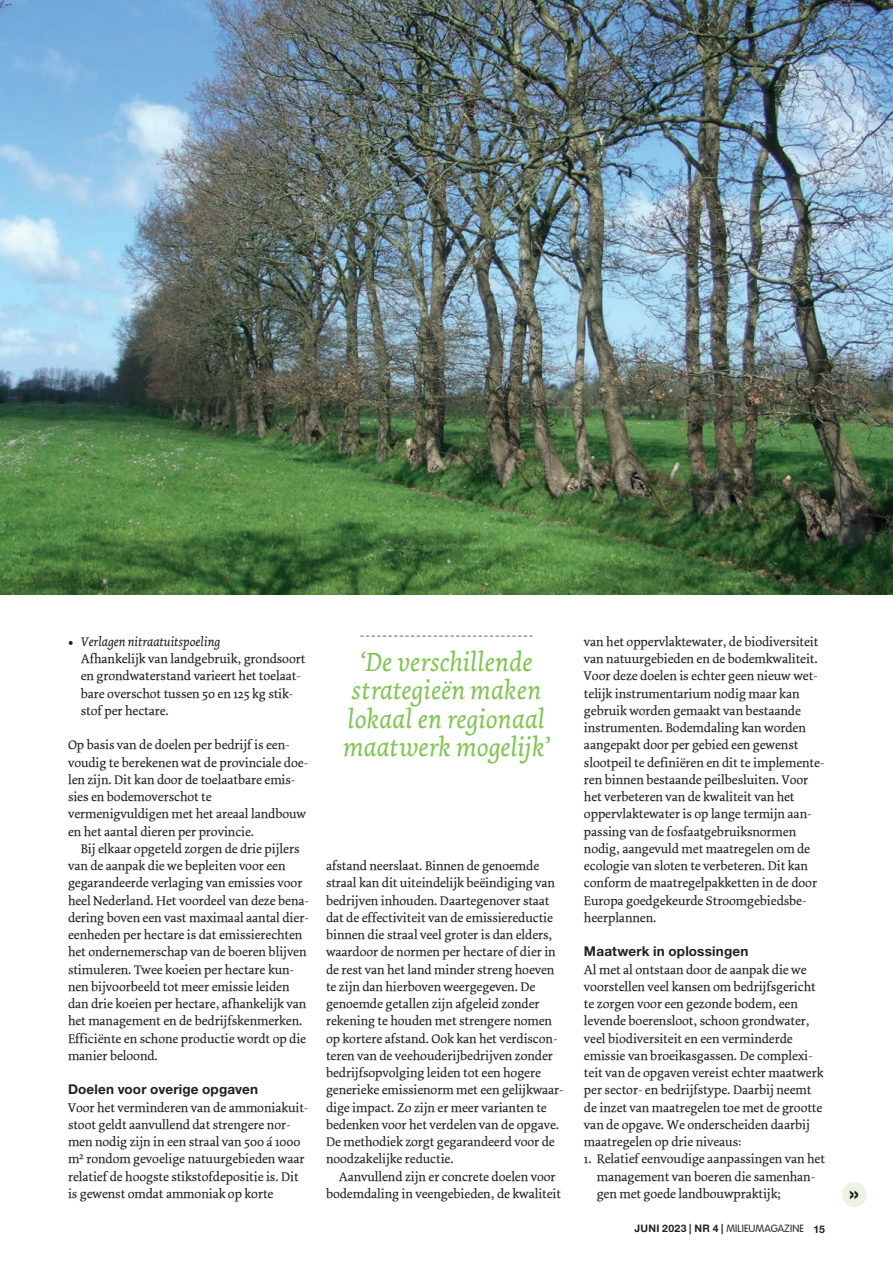
<style>
.page{position:relative;width:893px;height:1263px;background:#fff}
.page>*{position:absolute;margin:0;border:0;box-sizing:border-box;transform-origin:0 0}
.t1{font:italic 27px/28.5px "Dolly";color:#83c555;text-align:center}
.t2{font:700 22.5px "Helvetica Neue LT Std";color:#231f20}
.t3{font:700 13.5px "Helvetica Neue LT Std";letter-spacing:.015em;color:#231f20}
.t4{font:13.2px/17.2px "Dolly Roman";letter-spacing:-.005em;color:#231f20}
.t5{font:italic 13.2px "Dolly";letter-spacing:-.005em;color:#231f20}
.t6{font:300 10.35px "VAG Rounded Std";letter-spacing:.02em;color:#231f20}
.s1{font-family:"Utopia Std";font-style:normal}
.s2{font-family:"Helvetica Neue LT Std";font-weight:700}
.s3{font-family:"Helvetica Neue LT Std";font-weight:700;font-size:10.5px}
</style>
<div class="page">
<img style="left:0;top:0;width:893px;height:594px">
<div style="left:842px;top:1182px;width:25px;height:25px;background:#ebf4e4;border-radius:50%"></div>
<svg style="left:360px;top:635px;width:173px;height:2px"></svg>
<p class="t5" style="left:68px;top:634px;width:154px"><span class="s1">•</span> Verlagen nitraatuitspoeling</p>
<p class="t4" style="left:81px;top:650px;width:226px">Afhankelijk van landgebruik, grondsoort en grondwaterstand varieert het toelaat&shy;bare overschot tussen 50 en 125 kg stik&shy;stof per hectare.</p>
<p class="t4" style="left:68px;top:737px;width:242px">Op basis van de doelen per bedrijf is een&shy;voudig te berekenen wat de provinciale doe&shy;len zijn. Dit kan door de toelaatbare emis&shy;sies en bodemoverschot te vermenigvuldigen met het areaal landbouw en het aantal dieren per provincie.</p>
<p class="t4" style="left:68px;top:840px;width:242px;text-indent:13px">Bij elkaar opgeteld zorgen de drie pijlers van de aanpak die we bepleiten voor een gegarandeerde verlaging van emissies voor heel Nederland. Het voordeel van deze bena&shy;dering boven een vast maximaal aantal dier&shy;eenheden per hectare is dat emissierechten het ondernemerschap van de boeren blijven stimuleren. Twee koeien per hectare kun&shy;nen bijvoorbeeld tot meer emissie leiden dan drie koeien per hectare, afhankelijk van het management en de bedrijfskenmerken.<br>Efficiënte en schone productie wordt op die manier beloond.</p>
<p class="t3" style="left:68px;top:1081px;width:192px">Doelen voor overige opgaven</p>
<p class="t4" style="left:68px;top:1099px;width:242px">Voor het verminderen van de ammoniakuit&shy;stoot geldt aanvullend dat strengere nor&shy;men nodig zijn in een straal van 500 á 1000 m<sup>2</sup> rondom gevoelige natuurgebieden waar relatief de hoogste stikstofdepositie is. Dit is gewenst omdat ammoniak op korte</p>
<h1 class="t1" style="left:343px;top:648px;width:208px">‘De verschillende strategieën maken lokaal en regionaal maatwerk mogelijk’</h1>
<p class="t4" style="left:326px;top:857px;width:239px">afstand neerslaat. Binnen de genoemde straal kan dit uiteindelijk beëindiging van bedrijven inhouden. Daartegenover staat dat de effectiviteit van de emissiereductie binnen die straal veel groter is dan elders, waardoor de normen per hectare of dier in de rest van het land minder streng hoeven te zijn dan hierboven weergegeven. De genoemde getallen zijn afgeleid zonder rekening te houden met strengere nomen op kortere afstand. Ook kan het verdiscon&shy;teren van de veehouderijbedrijven zonder bedrijfsopvolging leiden tot een hogere generieke emissienorm met een gelijkwaar&shy;dige impact. Zo zijn er meer varianten te bedenken voor het verdelen van de opgave.<br>De methodiek zorgt gegarandeerd voor de noodzakelijke reductie.</p>
<p class="t4" style="left:326px;top:1168px;width:237px;text-align:center">Aanvullend zijn er concrete doelen voor bodemdaling in veengebieden, de kwaliteit</p>
<p class="t4" style="left:584px;top:633px;width:242px">van het oppervlaktewater, de biodiversiteit van natuurgebieden en de bodemkwaliteit.<br>Voor deze doelen is echter geen nieuw wet&shy;telijk instrumentarium nodig maar kan gebruik worden gemaakt van bestaande instrumenten. Bodemdaling kan worden aangepakt door per gebied een gewenst slootpeil te definiëren en dit te implemente&shy;ren binnen bestaande peilbesluiten. Voor het verbeteren van de kwaliteit van het oppervlaktewater is op lange termijn aan&shy;passing van de fosfaatgebruiksnormen nodig, aangevuld met maatregelen om de ecologie van sloten te verbeteren. Dit kan conform de maatregelpakketten in de door Europa goedgekeurde Stroomgebiedsbe&shy;heerplannen.</p>
<p class="t3" style="left:584px;top:943px;width:166px">Maatwerk in oplossingen</p>
<p class="t4" style="left:584px;top:961px;width:241px">Al met al ontstaan door de aanpak die we voorstellen veel kansen om bedrijfsgericht te zorgen voor een gezonde bodem, een levende boerensloot, schoon grondwater, veel biodiversiteit en een verminderde emissie van broeikasgassen. De complexi&shy;teit van de opgaven vereist echter maatwerk per sector- en bedrijfstype. Daarbij neemt de inzet van maatregelen toe met de grootte van de opgave. We onderscheiden daarbij maatregelen op drie niveaus:</p>
<p class="t4" style="left:597px;top:1151px;width:230px;text-indent:-13px">1. Relatief eenvoudige aanpassingen van het management van boeren die samenhan&shy;gen met goede landbouwpraktijk;</p>
<p class="t6" style="left:634px;top:1223px;width:192px"><span class="s2">JUNI 2023 | NR 4 |</span> MILIEUMAGAZINE <span class="s3">15</span></p>
<h2 class="t2" style="left:849px;top:1179px;width:11px">»</h2>
</div>
